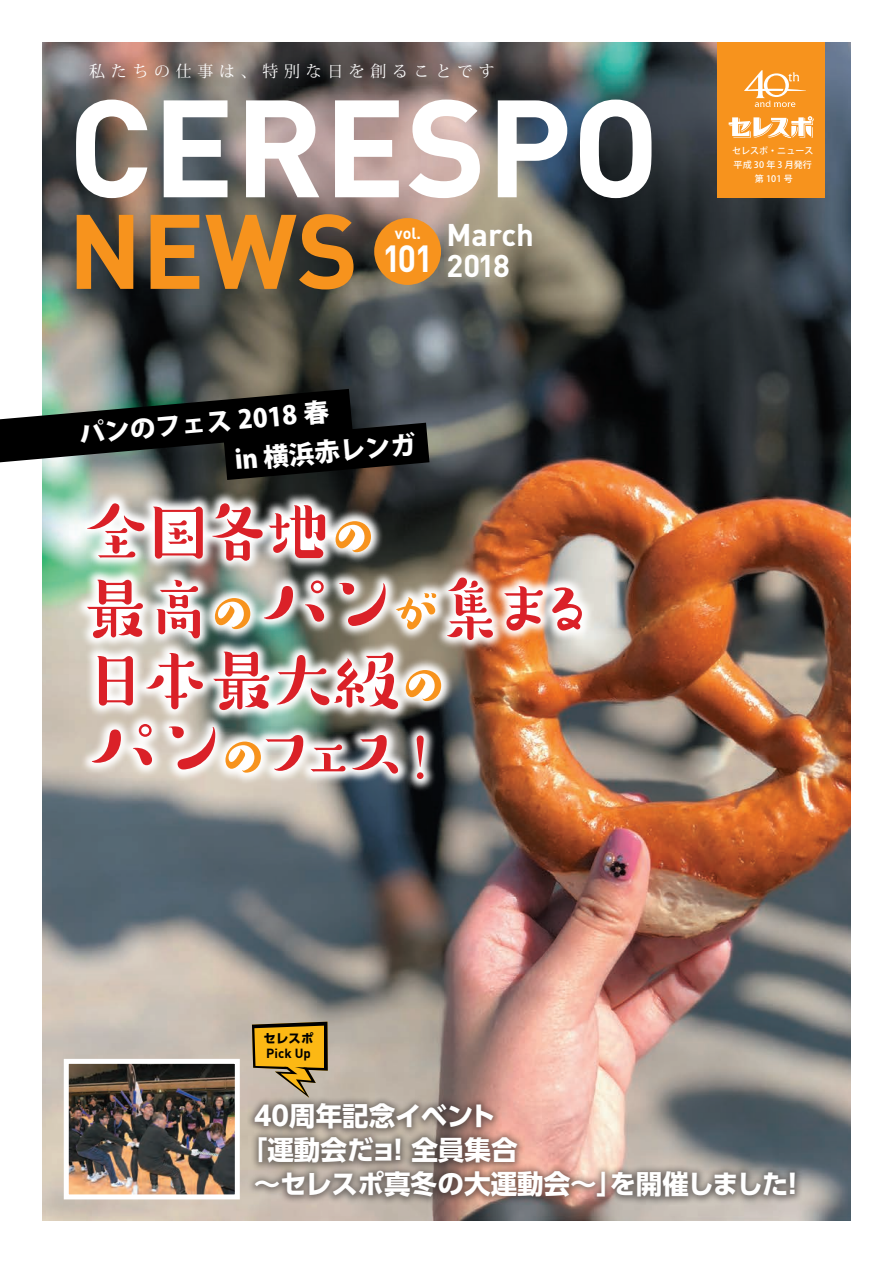
<style>
.page{position:relative;width:893px;height:1263px;background:#fff}
.page>*{position:absolute;margin:0;border:0;box-sizing:border-box;transform-origin:0 0}
.t1{font:700 136.05px "DIN Pro";color:#fff}
.t2{font:700 103.95px "DIN Pro";color:#f7931d}
.t3{font:500 70.2px "Suzumushi Std";letter-spacing:-.15em;color:#da2128}
.t4{font:700 37.35px "DIN Pro";color:#fff;scale:.9 1}
.t5{font:700 31.05px "DIN Pro";color:#fff}
.太Read{font:700 26.55px "UD Shin Go Pro";color:#fff}
.t6{font:800 25.5px "Koz Go Pr 6 N";color:#fff}
.t7{font:15.9px "Koz Min Pro";letter-spacing:.36em;color:#fff}
.t8{font:700 15.9px "DIN Pro";color:#fff}
.t9{font:700 13.05px "DIN Pro";color:#000}
.太Read-2{font:700 12.3px "UD Shin Go Pro";color:#000}
.t10{font:500 9px "Koz Go Pr 6 N";color:#fff}
.s1{font-size:59.55px;color:#f7931d}
.s2{font-size:85.05px}
</style>
<div class="page">
<img style="left:43px;top:43px;width:807px;height:1177px">
<div style="left:374px;top:218px;width:67px;height:67px;background:#f7931d;border-radius:50%"></div>
<div style="left:246px;top:1095px;width:557px;height:110px;background:#231f20;opacity:.5"></div>
<img style="left:70px;top:1065px;width:164px;height:128px">
<div style="left:64px;top:1059px;width:176px;height:140px;border:5px solid #fff"></div>
<svg style="left:252px;top:1022px;width:76px;height:76px;background:#c59d41"></svg>
<div style="left:718px;top:43px;width:107px;height:155px;background:#f7931d"></div>
<svg style="left:729px;top:116px;width:85px;height:22px"></svg>
<svg style="left:744px;top:70px;width:62px;height:37px"></svg>
<img style="left:74px;top:490px;width:521px;height:302px">
<svg style="left:0;top:389px;width:429px;height:91px;background:#2e3231"></svg>
<p class="t7" style="left:89px;top:60px;width:407px">私たちの仕事は、特別な日を創ることです</p>
<p class="t1" style="left:68px;top:35px;width:593px">CERESPO</p>
<p class="t5" style="left:446px;top:209px;width:89px">March</p>
<p class="t2" style="left:68px;top:165px;width:292px">NEWS</p>
<p class="t8" style="left:395px;top:220px;width:28px">vol.</p>
<p class="t4" style="left:382px;top:227px;width:58px">101</p>
<p class="t5" style="left:446px;top:240px;width:65px">2018</p>
<p class="t6" style="left:78px;top:419px;width:252px;rotate:-5deg">パンのフェス 2018 春</p>
<p class="t6" style="left:234px;top:446px;width:183px;rotate:-5deg">in 横浜赤レンガ</p>
<p class="t3" style="left:81px;top:486px;width:304px">全国各地<span class="s1">の</span></p>
<p class="t3" style="left:81px;top:563px;width:522px">最高<span class="s1">の</span><span class="s2">パン</span><span class="s1">が</span>集まる</p>
<p class="t3" style="left:81px;top:635px;width:374px">日本最大級<span class="s1">の</span></p>
<p class="t3" style="left:81px;top:706px;width:376px"><span class="s2">パン</span><span class="s1">の</span>フェス！</p>
<p class="t10" style="left:732px;top:146px;width:83px">セレスポ・ニュース</p>
<p class="t10" style="left:734px;top:160px;width:80px">平成 30 年 3 月発行</p>
<p class="t10" style="left:755px;top:173px;width:48px">第 101 号　</p>
<p class="太Read-2" style="left:264px;top:1028px;width:51px">セレスポ</p>
<p class="t9" style="left:266px;top:1042px;width:46px">Pick Up</p>
<p class="太Read" style="left:254px;top:1094px;width:243px">40周年記念イベント</p>
<p class="太Read" style="left:241px;top:1128px;width:278px">「運動会だョ！ 全員集合</p>
<p class="太Read" style="left:254px;top:1163px;width:553px">〜セレスポ真冬の大運動会〜」を開催しました！</p>
</div>
